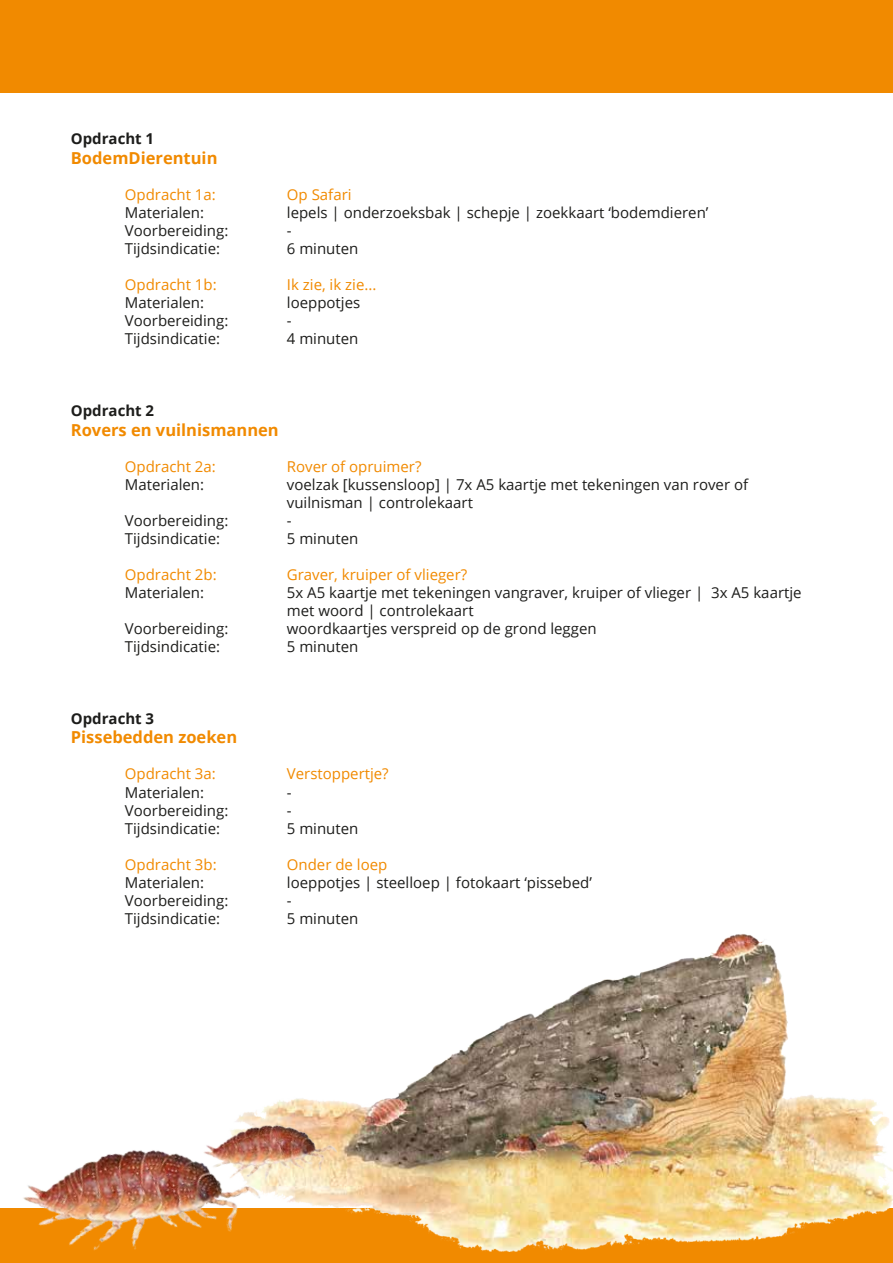
<style>
.page{position:relative;width:893px;height:1263px;background:#fff}
.page>*{position:absolute;margin:0;border:0;box-sizing:border-box;transform-origin:0 0}
.t1{font:700 16.5px "Open Sans";color:#f18a00}
.t2{font:15px/18px "Open Sans";color:#1d1d1b}
.t3{font:15px "Open Sans";color:#f18a00}
.t4{font:700 15px "Open Sans";color:#1d1d1b}
</style>
<div class="page">
<div style="left:0;top:0;width:893px;height:92px;background:#f18a00"></div>
<img style="left:275px;top:934px;width:618px;height:329px">
<img style="left:275px;top:1095px;width:70px;height:117px">
<img style="left:6px;top:1103px;width:269px;height:160px">
<p class="t4" style="left:71px;top:128px;width:85px">Opdracht 1</p>
<p class="t1" style="left:71px;top:146px;width:148px">BodemDierentuin</p>
<p class="t3" style="left:125px;top:184px;width:92px">Opdracht 1a:</p>
<p class="t3" style="left:287px;top:184px;width:66px">Op Safari</p>
<p class="t2" style="left:125px;top:203px;width:81px">Materialen:</p>
<p class="t2" style="left:287px;top:203px;width:423px">lepels | onderzoeksbak | schepje | zoekkaart ‘bodemdieren’</p>
<p class="t2" style="left:125px;top:221px;width:105px">Voorbereiding:</p>
<p class="t2" style="left:287px;top:221px;width:6px">-</p>
<p class="t2" style="left:125px;top:239px;width:97px">Tijdsindicatie:</p>
<p class="t2" style="left:287px;top:239px;width:73px">6 minuten</p>
<p class="t3" style="left:125px;top:274px;width:93px">Opdracht 1b:</p>
<p class="t3" style="left:287px;top:274px;width:91px">Ik zie, ik zie...</p>
<p class="t2" style="left:125px;top:293px;width:81px">Materialen:</p>
<p class="t2" style="left:287px;top:293px;width:75px">loeppotjes</p>
<p class="t2" style="left:125px;top:311px;width:105px">Voorbereiding:</p>
<p class="t2" style="left:287px;top:311px;width:6px">-</p>
<p class="t2" style="left:125px;top:329px;width:97px">Tijdsindicatie:</p>
<p class="t2" style="left:287px;top:329px;width:73px">4 minuten</p>
<p class="t4" style="left:71px;top:400px;width:85px">Opdracht 2</p>
<p class="t1" style="left:71px;top:418px;width:209px">Rovers en vuilnismannen</p>
<p class="t3" style="left:125px;top:456px;width:92px">Opdracht 2a:</p>
<p class="t3" style="left:287px;top:456px;width:136px">Rover of opruimer?</p>
<p class="t2" style="left:125px;top:475px;width:81px">Materialen:</p>
<p class="t2" style="left:287px;top:475px;width:463px">voelzak [kussensloop] | 7x A5 kaartje met tekeningen van rover of vuilnisman | controlekaart</p>
<p class="t2" style="left:125px;top:511px;width:105px">Voorbereiding:</p>
<p class="t2" style="left:287px;top:511px;width:6px">-</p>
<p class="t2" style="left:125px;top:529px;width:97px">Tijdsindicatie:</p>
<p class="t2" style="left:287px;top:529px;width:73px">5 minuten</p>
<p class="t3" style="left:125px;top:564px;width:93px">Opdracht 2b:</p>
<p class="t3" style="left:287px;top:564px;width:182px">Graver, kruiper of vlieger?</p>
<p class="t2" style="left:125px;top:583px;width:81px">Materialen:</p>
<p class="t2" style="left:287px;top:583px;width:516px">5x A5 kaartje met tekeningen vangraver, kruiper of vlieger | 3x A5 kaartje met woord | controlekaart</p>
<p class="t2" style="left:125px;top:619px;width:105px">Voorbereiding:</p>
<p class="t2" style="left:287px;top:619px;width:311px">woordkaartjes verspreid op de grond leggen</p>
<p class="t2" style="left:125px;top:637px;width:97px">Tijdsindicatie:</p>
<p class="t2" style="left:287px;top:637px;width:73px">5 minuten</p>
<p class="t4" style="left:71px;top:708px;width:85px">Opdracht 3</p>
<p class="t1" style="left:71px;top:726px;width:168px">Pissebedden zoeken</p>
<p class="t3" style="left:125px;top:764px;width:92px">Opdracht 3a:</p>
<p class="t3" style="left:287px;top:764px;width:103px">Verstoppertje?</p>
<p class="t2" style="left:125px;top:783px;width:81px">Materialen:</p>
<p class="t2" style="left:287px;top:783px;width:6px">-</p>
<p class="t2" style="left:125px;top:801px;width:105px">Voorbereiding:</p>
<p class="t2" style="left:287px;top:801px;width:6px">-</p>
<p class="t2" style="left:125px;top:819px;width:97px">Tijdsindicatie:</p>
<p class="t2" style="left:287px;top:819px;width:73px">5 minuten</p>
<p class="t3" style="left:125px;top:854px;width:93px">Opdracht 3b:</p>
<p class="t3" style="left:287px;top:854px;width:102px">Onder de loep</p>
<p class="t2" style="left:125px;top:873px;width:81px">Materialen:</p>
<p class="t2" style="left:287px;top:873px;width:307px">loeppotjes | steelloep | fotokaart ‘pissebed’</p>
<p class="t2" style="left:125px;top:891px;width:105px">Voorbereiding:</p>
<p class="t2" style="left:287px;top:891px;width:6px">-</p>
<p class="t2" style="left:125px;top:909px;width:97px">Tijdsindicatie:</p>
<p class="t2" style="left:287px;top:909px;width:73px">5 minuten</p>
</div>
